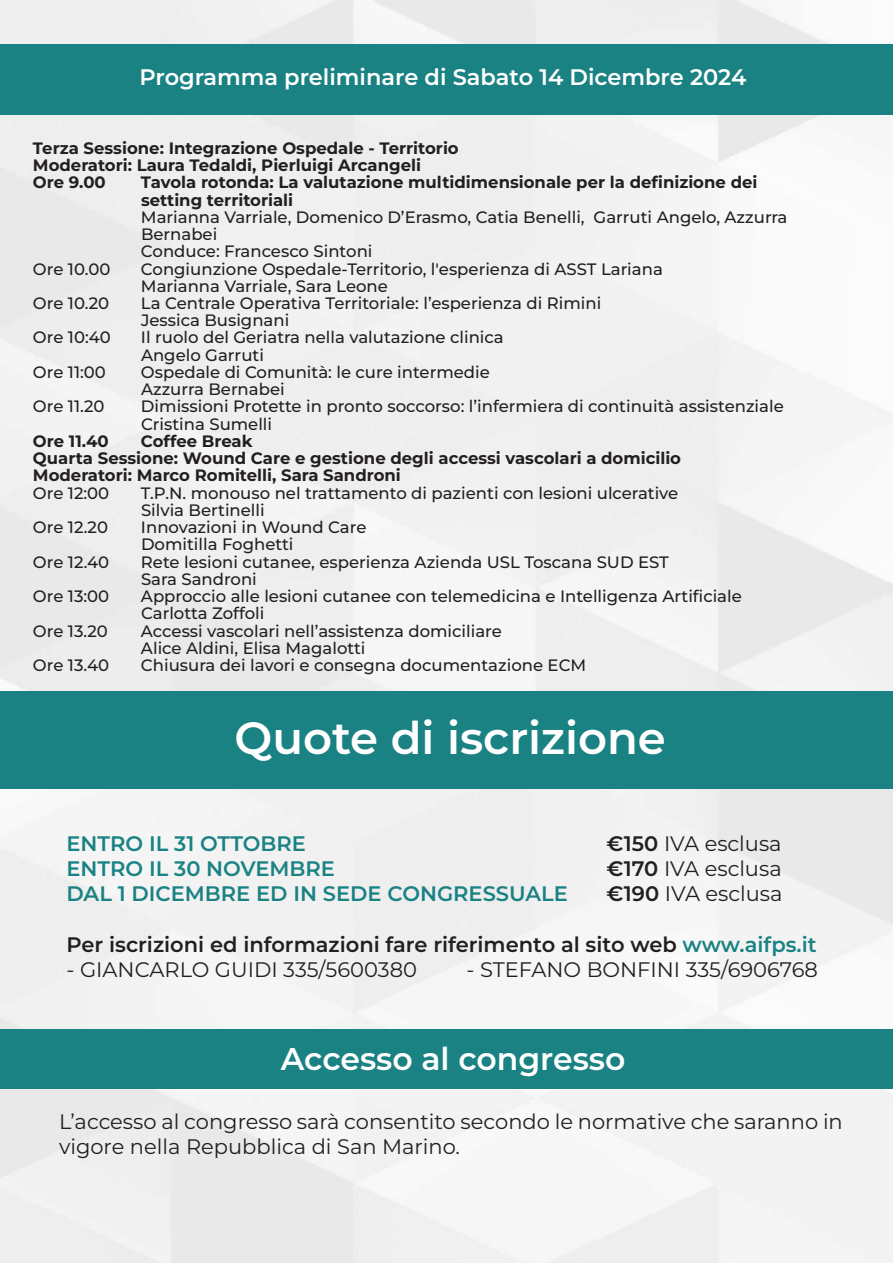
<style>
.page{position:relative;width:893px;height:1263px;background:#f1f1f1}
.page>*{position:absolute;margin:0;border:0;box-sizing:border-box;transform-origin:0 0}
.t1{font:600 45px "Montserrat";color:#fff}
.t2{font:600 31.5px "Montserrat";color:#fff}
.t3{font:600 22.5px "Montserrat";color:#fff}
.t4{font:21px/25.2px "Montserrat";color:#231f20}
.t5{font:600 21px "Montserrat";color:#1a8283}
.t6{font:600 21px "Montserrat";color:#231f20}
.t7{font:500 16.5px/17.2px "Montserrat";color:#231f20}
.t8{font:700 16.5px/17.2px "Montserrat";color:#231f20}
.s1{font-weight:600}
.s2{color:#1a8283}
</style>
<div class="page">
<div style="left:0;top:45px;width:893px;height:70px;background:#1a8283"></div>
<div style="left:0;top:691px;width:893px;height:98px;background:#1a8283"></div>
<div style="left:0;top:1030px;width:893px;height:59px;background:#1a8283"></div>
<h3 class="t3" style="left:140px;top:62px;width:608px">Programma preliminare di Sabato 14 Dicembre 2024</h3>
<p class="t8" style="left:33px;top:139px;width:427px">Terza Sessione: Integrazione Ospedale - Territorio<br>Moderatori: Laura Tedaldi, Pierluigi Arcangeli<br>Ore 9.00</p>
<p class="t8" style="left:141px;top:173px;width:618px">Tavola rotonda: La valutazione multidimensionale per la definizione dei setting territoriali</p>
<p class="t7" style="left:141px;top:208px;width:648px">Marianna Varriale, Domenico D’Erasmo, Catia Benelli, Garruti Angelo, Azzurra<br>Bernabei<br>Conduce: Francesco Sintoni</p>
<p class="t7" style="left:33px;top:260px;width:79px">Ore 10.00</p>
<p class="t7" style="left:141px;top:260px;width:523px">Congiunzione Ospedale-Territorio, l'esperienza di ASST Lariana<br>Marianna Varriale, Sara Leone</p>
<p class="t7" style="left:33px;top:294px;width:78px">Ore 10.20</p>
<p class="t7" style="left:141px;top:294px;width:462px">La Centrale Operativa Territoriale: l’esperienza di Rimini<br>Jessica Busignani</p>
<p class="t7" style="left:33px;top:329px;width:79px">Ore 10:40</p>
<p class="t7" style="left:141px;top:329px;width:364px">Il ruolo del Geriatra nella valutazione clinica<br>Angelo Garruti</p>
<p class="t7" style="left:33px;top:363px;width:74px">Ore 11:00</p>
<p class="t7" style="left:141px;top:363px;width:350px">Ospedale di Comunità: le cure intermedie<br>Azzurra Bernabei</p>
<p class="t7" style="left:33px;top:397px;width:73px">Ore 11.20</p>
<p class="t7" style="left:141px;top:397px;width:644px">Dimissioni Protette in pronto soccorso: l’infermiera di continuità assistenziale<br>Cristina Sumelli</p>
<p class="t8" style="left:33px;top:432px;width:77px">Ore 11.40</p>
<p class="t8" style="left:33px;top:432px;width:650px;text-indent:108px">Coffee Break<br>Quarta Sessione: Wound Care e gestione degli accessi vascolari a domicilio<br>Moderatori: Marco Romitelli, Sara Sandroni</p>
<p class="t7" style="left:33px;top:484px;width:78px">Ore 12:00</p>
<p class="t7" style="left:141px;top:484px;width:539px">T.P.N. monouso nel trattamento di pazienti con lesioni ulcerative<br>Silvia Bertinelli</p>
<p class="t7" style="left:33px;top:518px;width:77px">Ore 12.20</p>
<p class="t7" style="left:141px;top:518px;width:227px">Innovazioni in Wound Care<br>Domitilla Foghetti</p>
<p class="t7" style="left:33px;top:553px;width:78px">Ore 12.40</p>
<p class="t7" style="left:141px;top:553px;width:529px">Rete lesioni cutanee, esperienza Azienda USL Toscana SUD EST<br>Sara Sandroni</p>
<p class="t7" style="left:33px;top:587px;width:78px">Ore 13:00</p>
<p class="t7" style="left:141px;top:587px;width:602px">Approccio alle lesioni cutanee con telemedicina e Intelligenza Artificiale<br>Carlotta Zoffoli</p>
<p class="t7" style="left:33px;top:622px;width:76px">Ore 13.20</p>
<p class="t7" style="left:141px;top:622px;width:362px">Accessi vascolari nell’assistenza domiciliare<br>Alice Aldini, Elisa Magalotti</p>
<p class="t7" style="left:33px;top:656px;width:78px">Ore 13.40</p>
<p class="t7" style="left:141px;top:656px;width:447px">Chiusura dei lavori e consegna documentazione ECM</p>
<h1 class="t1" style="left:234px;top:708px;width:433px">Quote di iscrizione</h1>
<p class="t5" style="left:66px;top:830px;width:241px">ENTRO IL 31 OTTOBRE</p>
<p class="t4" style="left:606px;top:830px;width:177px"><span class="s1">€150</span> IVA esclusa</p>
<p class="t5" style="left:66px;top:855px;width:270px">ENTRO IL 30 NOVEMBRE</p>
<p class="t4" style="left:606px;top:856px;width:177px"><span class="s1">€170</span> IVA esclusa</p>
<p class="t5" style="left:66px;top:880px;width:503px">DAL 1 DICEMBRE ED IN SEDE CONGRESSUALE</p>
<p class="t4" style="left:606px;top:881px;width:177px"><span class="s1">€190</span> IVA esclusa</p>
<p class="t6" style="left:66px;top:930px;width:752px">Per iscrizioni ed informazioni fare riferimento al sito web <span class="s2">www.aifps.it</span></p>
<p class="t4" style="left:66px;top:956px;width:352px">- GIANCARLO GUIDI 335/5600380</p>
<p class="t4" style="left:467px;top:956px;width:353px">- STEFANO BONFINI 335/6906768</p>
<h2 class="t2" style="left:281px;top:1037px;width:346px">Accesso al congresso</h2>
<p class="t4" style="left:59px;top:1108px;width:785px">L’accesso al congresso sarà consentito secondo le normative che saranno in vigore nella Repubblica di San Marino.</p>
</div>
